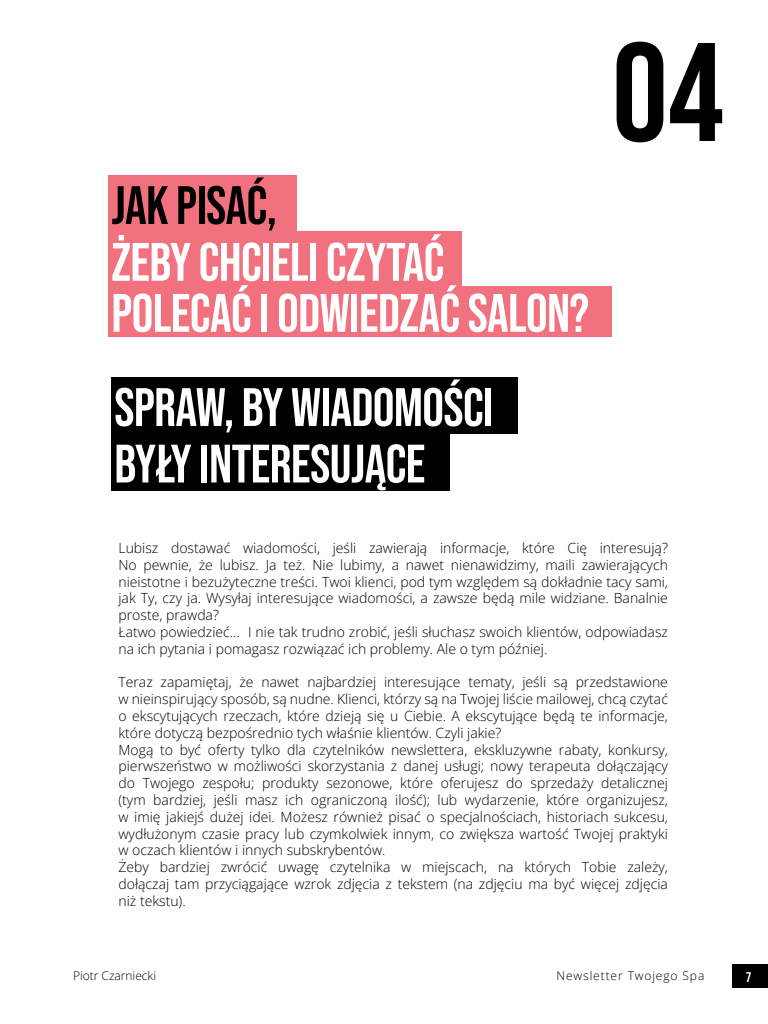
<style>
.page{position:relative;width:768px;height:1024px;background:#fff}
.page>*{position:absolute;margin:0;border:0;box-sizing:border-box;transform-origin:0 0}
.t1{font:140px "Bebas Neue";color:#000}
.t2{font:54px/56.5px "Bebas Neue";letter-spacing:-.01em;color:#fff}
.t3{font:54px "Bebas Neue";letter-spacing:-.01em;color:#000}
.t4{font:300 14px/16.8px "Open Sans";color:#000}
.t5{font:14px "Bebas Neue";color:#fff}
.t6{font:300 12px "Open Sans";letter-spacing:.075em;color:#000}
.t7{font:300 12px "Open Sans";color:#000}
</style>
<div class="page">
<div style="left:732px;top:965px;width:36px;height:23px;background:#000"></div>
<div style="left:108px;top:176px;width:189px;height:56px;background:#f1717e"></div>
<div style="left:111px;top:377px;width:407px;height:57px;background:#000"></div>
<div style="left:111px;top:434px;width:339px;height:56px;background:#000"></div>
<div style="left:108px;top:231px;width:354px;height:59px;background:#f1717e"></div>
<div style="left:108px;top:286px;width:504px;height:51px;background:#f1717e"></div>
<h2 class="t3" style="left:111px;top:175px;width:167px">JAK PISAĆ,</h2>
<h2 class="t2" style="left:111px;top:236px;width:479px;line-height:51px">ŻEBY CHCIELI CZYTAĆ<br>POLECAĆ I ODWIEDZAĆ SALON?</h2>
<h2 class="t2" style="left:114px;top:378px;width:381px">SPRAW, BY WIADOMOŚCI<br>BYŁY INTERESUJĄCE</h2>
<h1 class="t1" style="left:612px;top:13px;width:113px">04</h1>
<p class="t4" style="left:118px;top:539px;width:551px">Lubisz dostawać wiadomości, jeśli zawierają informacje, które Cię interesują?<br>No pewnie, że lubisz. Ja też. Nie lubimy, a nawet nienawidzimy, maili zawierających nieistotne i bezużyteczne treści. Twoi klienci, pod tym względem są dokładnie tacy sami, jak Ty, czy ja. Wysyłaj interesujące wiadomości, a zawsze będą mile widziane. Banalnie proste, prawda?<br>Łatwo powiedzieć… I nie tak trudno zrobić, jeśli słuchasz swoich klientów, odpowiadasz na ich pytania i pomagasz rozwiązać ich problemy. Ale o tym później.</p>
<p class="t4" style="left:118px;top:674px;width:551px">Teraz zapamiętaj, że nawet najbardziej interesujące tematy, jeśli są przedstawione w nieinspirujący sposób, są nudne. Klienci, którzy są na Twojej liście mailowej, chcą czytać o ekscytujących rzeczach, które dzieją się u Ciebie. A ekscytujące będą te informacje, które dotyczą bezpośrednio tych właśnie klientów. Czyli jakie?<br>Mogą to być oferty tylko dla czytelników newslettera, ekskluzywne rabaty, konkursy, pierwszeństwo w możliwości skorzystania z danej usługi; nowy terapeuta dołączający do Twojego zespołu; produkty sezonowe, które oferujesz do sprzedaży detalicznej (tym bardziej, jeśli masz ich ograniczoną ilość); lub wydarzenie, które organizujesz, w imię jakiejś dużej idei. Możesz również pisać o specjalnościach, historiach sukcesu, wydłużonym czasie pracy lub czymkolwiek innym, co zwiększa wartość Twojej praktyki w oczach klientów i innych subskrybentów.<br>Żeby bardziej zwrócić uwagę czytelnika w miejscach, na których Tobie zależy, dołączaj tam przyciągające wzrok zdjęcia z tekstem (na zdjęciu ma być więcej zdjęcia niż tekstu).</p>
<p class="t7" style="left:73px;top:967px;width:85px">Piotr Czarniecki</p>
<p class="t6" style="left:557px;top:967px;width:149px">Newsletter Twojego Spa</p>
<p class="t5" style="left:746px;top:969px;width:7px">7</p>
</div>
